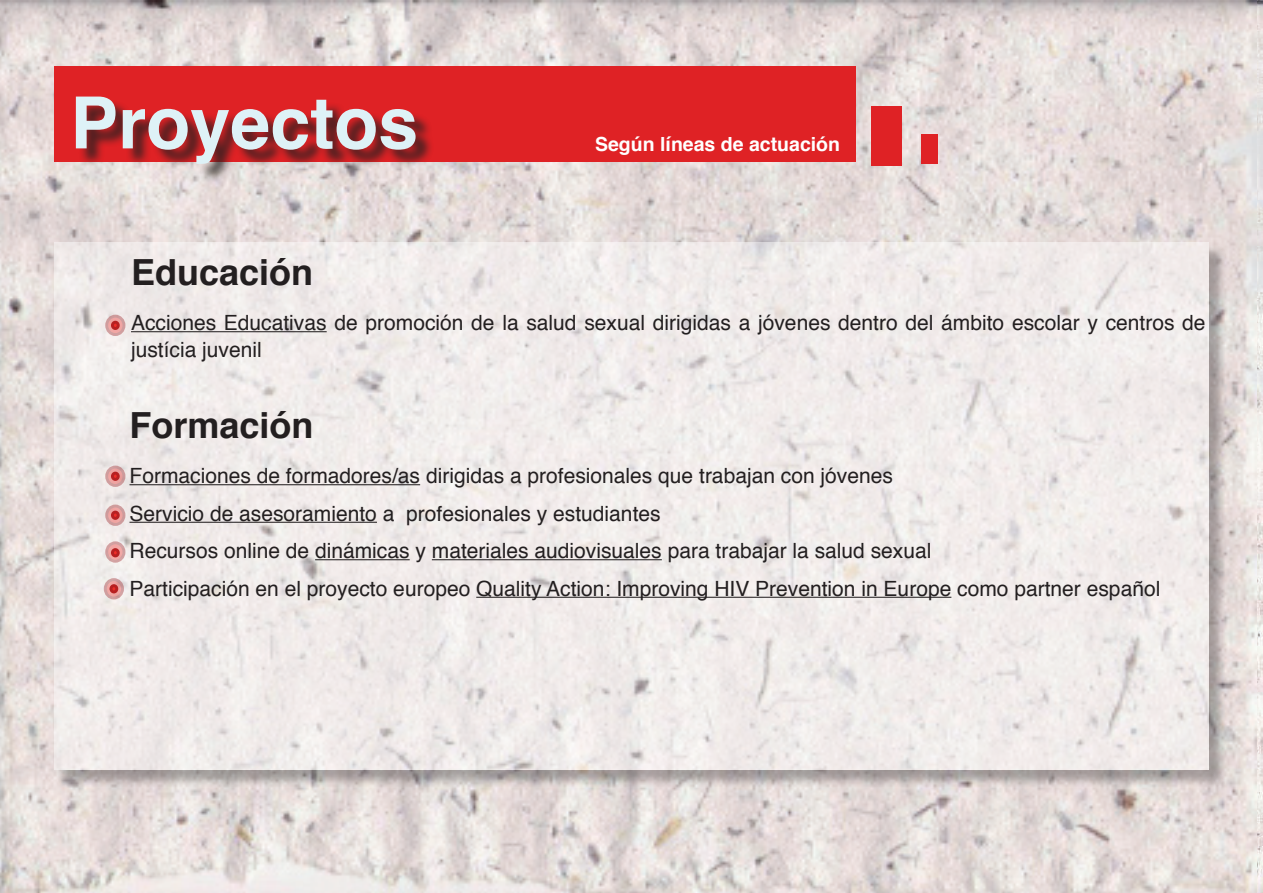
<style>
.page{position:relative;width:1263px;height:893px;background:#fff}
.page>*{position:absolute;margin:0;border:0;box-sizing:border-box;transform-origin:0 0}
.t1{font:700 72px "Helvetica";color:#def2f7}
.t2{font:700 36px "Helvetica";color:#231f20}
.t3{font:21px/37.5px "Helvetica";color:#231f20}
.t4{font:700 19.5px "Helvetica";color:#fff}
</style>
<div class="page">
<img style="left:0;top:0;width:1256px;height:893px">
<div style="left:54px;top:66px;width:801px;height:96px;background:#df2225"></div>
<div style="left:78px;top:99px;width:356px;height:84px;background:#231f20;opacity:.75"></div>
<div style="left:871px;top:106px;width:30px;height:59px;background:#df2225"></div>
<div style="left:921px;top:134px;width:17px;height:30px;background:#df2225"></div>
<div style="left:56px;top:245px;width:1172px;height:543px;background:#231f20;opacity:.75"></div>
<div style="left:54px;top:242px;width:1155px;height:528px;background:#f1ecea"></div>
<hr style="left:131px;top:331px;width:196px;height:1px;background:#231f20">
<hr style="left:129px;top:484px;width:291px;height:1px;background:#231f20">
<hr style="left:129px;top:522px;width:248px;height:1px;background:#231f20">
<hr style="left:315px;top:559px;width:95px;height:1px;background:#231f20">
<hr style="left:432px;top:559px;width:230px;height:1px;background:#231f20">
<hr style="left:476px;top:597px;width:475px;height:1px;background:#231f20">
<svg style="left:107px;top:316px;width:17px;height:19px"></svg>
<div style="left:105px;top:315px;width:20px;height:21px;border:3px solid #97191d;border-radius:50%"></div>
<svg style="left:107px;top:467px;width:17px;height:18px"></svg>
<div style="left:105px;top:466px;width:20px;height:21px;border:3px solid #97191d;border-radius:50%"></div>
<svg style="left:107px;top:506px;width:17px;height:18px"></svg>
<div style="left:105px;top:505px;width:20px;height:21px;border:3px solid #97191d;border-radius:50%"></div>
<svg style="left:107px;top:543px;width:17px;height:18px"></svg>
<div style="left:105px;top:541px;width:20px;height:22px;border:3px solid #97191d;border-radius:50%"></div>
<svg style="left:105px;top:580px;width:18px;height:18px"></svg>
<div style="left:104px;top:578px;width:20px;height:21px;border:3px solid #97191d;border-radius:50%"></div>
<h1 class="t1" style="left:70px;top:65px;width:350px">Proyectos</h1>
<p class="t4" style="left:595px;top:128px;width:246px">Según líneas de actuación</p>
<h2 class="t2" style="left:131px;top:243px;width:184px">Educación</h2>
<p class="t3" style="left:131px;top:310px;width:1076px;line-height:27px">Acciones Educativas de promoción de la salud sexual dirigidas a jóvenes dentro del ámbito escolar y centros de justícia juvenil</p>
<h2 class="t2" style="left:129px;top:396px;width:186px">Formación</h2>
<p class="t3" style="left:129px;top:458px;width:1032px">Formaciones de formadores/as dirigidas a profesionales que trabajan con jóvenes<br>Servicio de asesoramiento a profesionales y estudiantes<br>Recursos online de dinámicas y materiales audiovisuales para trabajar la salud sexual<br>Participación en el proyecto europeo Quality Action: Improving HIV Prevention in Europe como partner español</p>
</div>
